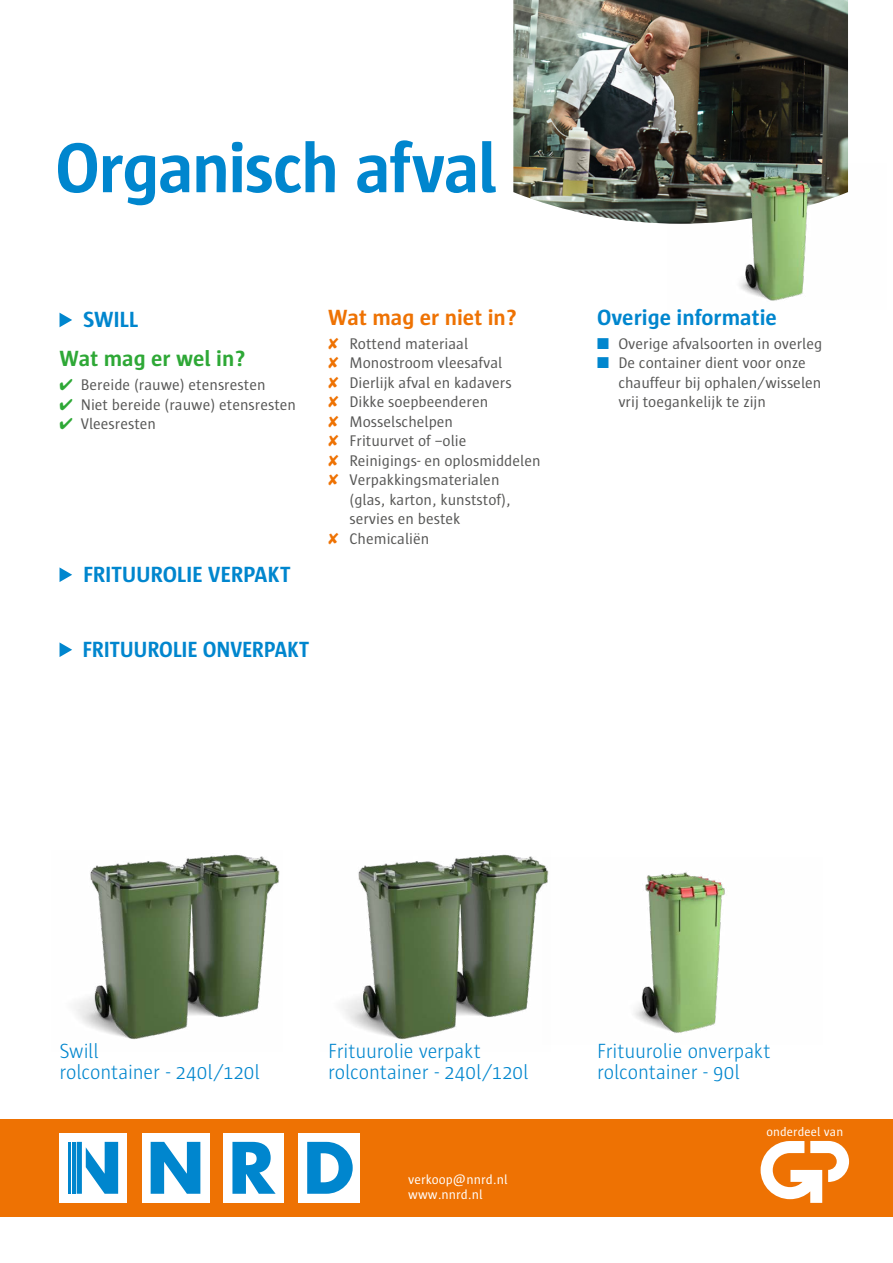
<style>
.page{position:relative;width:893px;height:1263px;background:#fff}
.page>*{position:absolute;margin:0;border:0;box-sizing:border-box;transform-origin:0 0}
.t1{font:700 72px "Sun";letter-spacing:-.02em;color:#0086ce}
.t2{font:700 22.5px "Sun";letter-spacing:-.005em;color:#0086ce}
.t3{font:700 22.5px "Sun";letter-spacing:-.005em;color:#0086ce;scale:.96 1}
.t4{font:700 22.5px "Sun";color:#ee7203}
.t5{font:700 22.5px "Sun";color:#2ea836}
.t6{font:300 21px/21px "Sun";letter-spacing:-.005em;color:#0086ce}
.t7{font:15.75px/19.5px "Sun";color:#575756}
.t8{font:13.5px/15px "Sun";color:#fff}
.t9{font:12.75px "Sun";letter-spacing:.01em;color:#fff}
.s1{color:#2ea836}
.s2{color:#ee7203}
.s3{color:#0086ce}
</style>
<div class="page">
<img style="left:513px;top:0;width:335px;height:224px">
<svg style="left:60px;top:313px;width:12px;height:14px"></svg>
<svg style="left:60px;top:567px;width:12px;height:15px"></svg>
<svg style="left:60px;top:642px;width:12px;height:15px"></svg>
<img style="left:634px;top:872px;width:91px;height:161px">
<img style="left:668px;top:163px;width:180px;height:138px">
<img style="left:343px;top:854px;width:206px;height:186px">
<img style="left:75px;top:854px;width:205px;height:186px">
<div style="left:0;top:1119px;width:893px;height:98px;background:#ee7203"></div>
<svg style="left:761px;top:1141px;width:88px;height:62px"></svg>
<div style="left:60px;top:1133px;width:67px;height:69px;background:#fff"></div>
<div style="left:142px;top:1133px;width:67px;height:69px;background:#fff"></div>
<div style="left:223px;top:1133px;width:61px;height:69px;background:#fff"></div>
<div style="left:298px;top:1133px;width:62px;height:69px;background:#fff"></div>
<svg style="left:151px;top:1142px;width:49px;height:52px"></svg>
<svg style="left:232px;top:1142px;width:44px;height:52px"></svg>
<svg style="left:307px;top:1142px;width:46px;height:52px"></svg>
<hr style="left:72px;top:1142px;width:3px;height:52px;background:#0086ce">
<hr style="left:68px;top:1142px;width:3px;height:52px;background:#0086ce">
<svg style="left:77px;top:1142px;width:41px;height:52px"></svg>
<h1 class="t1" style="left:55px;top:140px;width:443px">Organisch afval</h1>
<h2 class="t2" style="left:83px;top:311px;width:57px">SWILL</h2>
<h2 class="t5" style="left:60px;top:350px;width:188px">Wat mag er wel in?</h2>
<p class="t7" style="left:60px;top:376px;width:207px"><span class="s1">✔</span> Bereide (rauwe) etensresten</p>
<p class="t7" style="left:60px;top:395px;width:238px"><span class="s1">✔</span> Niet bereide (rauwe) etensresten</p>
<p class="t7" style="left:60px;top:415px;width:98px"><span class="s1">✔</span> Vleesresten</p>
<h2 class="t2" style="left:83px;top:566px;width:209px">FRITUUROLIE VERPAKT</h2>
<h2 class="t4" style="left:328px;top:309px;width:190px">Wat mag er niet in?</h2>
<p class="t7" style="left:328px;top:335px;width:142px"><span class="s2">✘</span> Rottend materiaal</p>
<p class="t7" style="left:328px;top:354px;width:176px"><span class="s2">✘</span> Monostroom vleesafval</p>
<p class="t7" style="left:328px;top:374px;width:185px"><span class="s2">✘</span> Dierlijk afval en kadavers</p>
<p class="t7" style="left:328px;top:393px;width:162px"><span class="s2">✘</span> Dikke soepbeenderen</p>
<p class="t7" style="left:328px;top:413px;width:126px"><span class="s2">✘</span> Mosselschelpen</p>
<p class="t7" style="left:328px;top:432px;width:140px"><span class="s2">✘</span> Frituurvet of –olie</p>
<p class="t7" style="left:328px;top:452px;width:214px"><span class="s2">✘</span> Reinigings- en oplosmiddelen</p>
<p class="t7" style="left:328px;top:471px;width:173px"><span class="s2">✘</span> Verpakkingsmaterialen</p>
<p class="t7" style="left:349px;top:491px;width:163px">(glas, karton, kunststof),</p>
<p class="t7" style="left:349px;top:510px;width:112px">servies en bestek</p>
<p class="t7" style="left:328px;top:530px;width:103px"><span class="s2">✘</span> Chemicaliën</p>
<h2 class="t3" style="left:83px;top:641px;width:238px">FRITUUROLIE ONVERPAKT</h2>
<h2 class="t2" style="left:597px;top:309px;width:181px">Overige informatie</h2>
<p class="t7" style="left:597px;top:335px;width:227px"><span class="s3">■</span> Overige afvalsoorten in overleg</p>
<p class="t7" style="left:618px;top:354px;width:205px;text-indent:-21px"><span class="s3">■</span> De container dient voor onze chauffeur bij ophalen/wisselen vrij toegankelijk te zijn</p>
<h3 class="t6" style="left:60px;top:1042px;width:202px">Swill<br>rolcontainer - 240l/120l</h3>
<h3 class="t6" style="left:328px;top:1042px;width:202px">Frituurolie verpakt rolcontainer - 240l/120l</h3>
<h3 class="t6" style="left:597px;top:1042px;width:175px">Frituurolie onverpakt rolcontainer - 90l</h3>
<p class="t8" style="left:408px;top:1173px;width:101px">verkoop@nnrd.nl www.nnrd.nl</p>
<p class="t9" style="left:766px;top:1127px;width:78px">onderdeel van</p>
</div>
